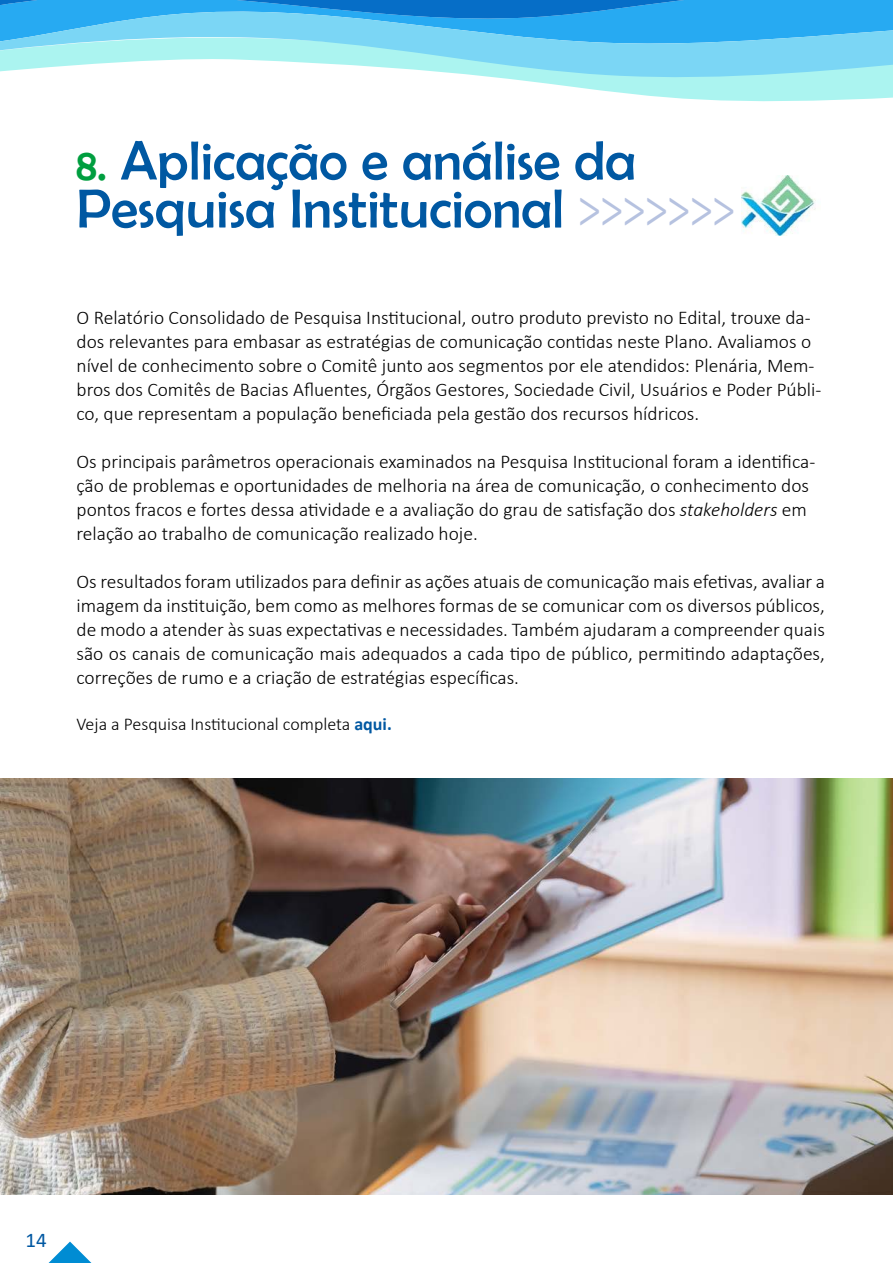
<style>
.page{position:relative;width:893px;height:1263px;background:#fff}
.page>*{position:absolute;margin:0;border:0;box-sizing:border-box;transform-origin:0 0}
.t1{font:55.5px/48px "Berlin Sans FB";color:#0058a2}
.t2{font:21px "Calibri";color:#0058a2}
.t3{font:300 19.5px/24px "Calibri";color:#000}
.t4{font:300 18px "Calibri";color:#000}
.s1{font-size:45px;color:#009e3f}
.s2{font-family:"Calibri";font-weight:300;font-size:60px;color:#b6c2e0}
.s3{font-style:italic}
.s4{font-weight:700;color:#0058a2}
</style>
<div class="page">
<svg style="left:49px;top:1241px;width:42px;height:22px"></svg>
<svg style="left:607px;top:91px;width:286px;height:11px;fill:#abf4f0"></svg>
<svg style="left:0;top:0;width:893px;height:2px;background:#178bdb"></svg>
<svg style="left:0;top:2px;width:893px;height:89px"></svg>
<img style="left:741px;top:176px;width:75px;height:59px">
<img style="left:0;top:778px;width:893px;height:417px">
<h1 class="t1" style="left:77px;top:136px;width:660px"><span class="s1">8.</span> Aplicação e análise da<br>Pesquisa Institucional <span class="s2">&gt;&gt;&gt;&gt;&gt;&gt;&gt;</span></h1>
<p class="t3" style="left:77px;top:305px;width:746px">O Relatório Consolidado de Pesquisa Institucional, outro produto previsto no Edital, trouxe da&shy;dos relevantes para embasar as estratégias de comunicação contidas neste Plano. Avaliamos o nível de conhecimento sobre o Comitê junto aos segmentos por ele atendidos: Plenária, Mem&shy;bros dos Comitês de Bacias Afluentes, Órgãos Gestores, Sociedade Civil, Usuários e Poder Públi&shy;co, que representam a população beneficiada pela gestão dos recursos hídricos.</p>
<p class="t3" style="left:77px;top:449px;width:740px">Os principais parâmetros operacionais examinados na Pesquisa Institucional foram a identifica&shy;ção de problemas e oportunidades de melhoria na área de comunicação, o conhecimento dos pontos fracos e fortes dessa atividade e a avaliação do grau de satisfação dos <span class="s3">stakeholders</span> em relação ao trabalho de comunicação realizado hoje.</p>
<p class="t3" style="left:77px;top:569px;width:750px;text-align:justify">Os resultados foram utilizados para definir as ações atuais de comunicação mais efetivas, avaliar a imagem da instituição, bem como as melhores formas de se comunicar com os diversos públicos, de modo a atender às suas expectativas e necessidades. Também ajudaram a compreender quais são os canais de comunicação mais adequados a cada tipo de público, permitindo adaptações, correções de rumo e a criação de estratégias específicas.</p>
<p class="t4" style="left:77px;top:713px;width:317px">Veja a Pesquisa Institucional completa <span class="s4">aqui.</span></p>
<p class="t2" style="left:25px;top:1226px;width:23px">14</p>
</div>
